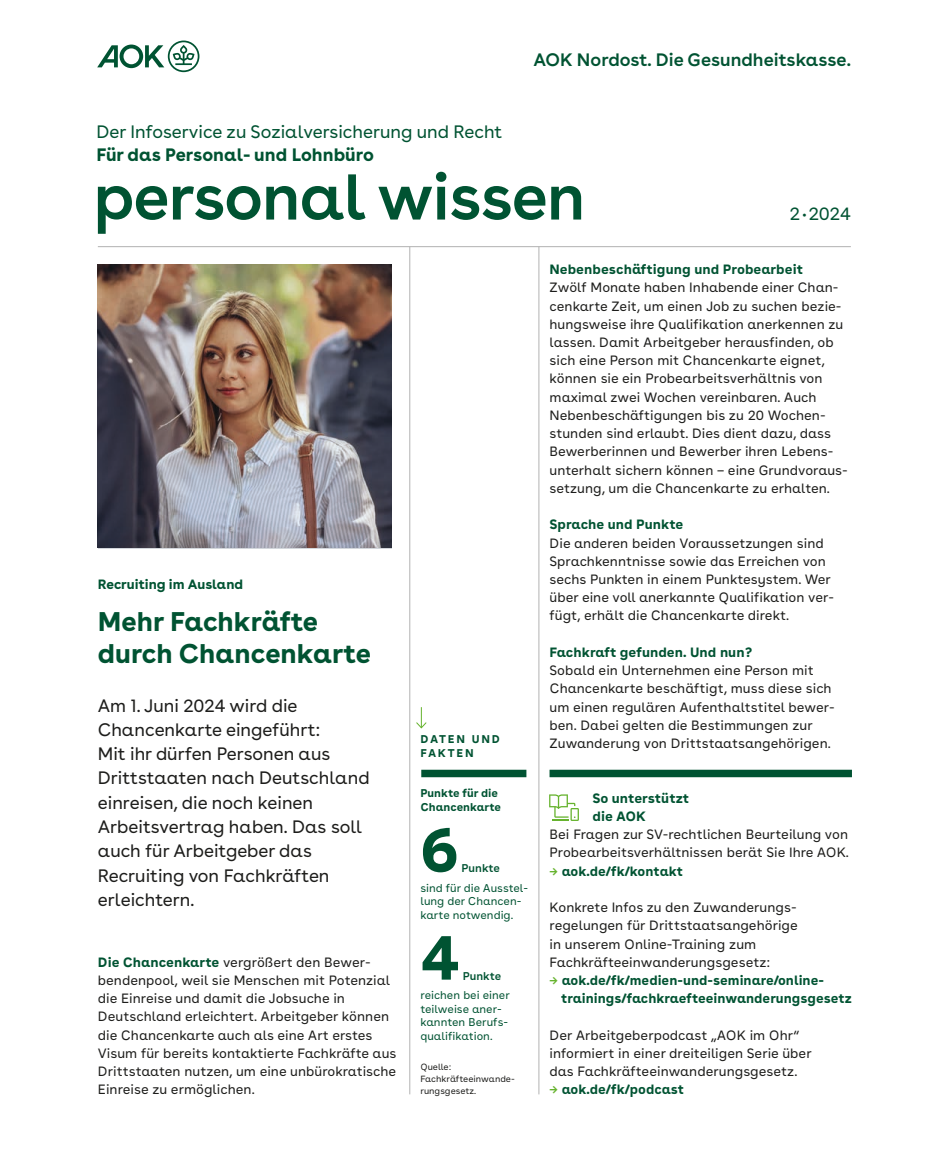
<style>
.page{position:relative;width:936px;height:1161px;background:#fff}
.page>*{position:absolute;margin:0;border:0;box-sizing:border-box;transform-origin:0 0}
.t1{font:600 64.5px "AOK Buenos Aires";letter-spacing:-.015em;color:#005332}
.t2{font:700 63px "AOK Buenos Aires Text";color:#005332}
.t3{font:700 27px/32.4px "AOK Buenos Aires";color:#005332}
.t4{font:18px/24.3px "AOK Buenos Aires";color:#1d1d1b}
.t5{font:18px "AOK Buenos Aires";color:#005332}
.t6{font:600 18px "AOK Buenos Aires";color:#005332}
.t7{font:700 18px "AOK Buenos Aires";color:#005332}
.t8{font:13.5px/18.1px "AOK Buenos Aires Text";color:#1d1d1b}
.t9{font:700 13.5px/18.1px "AOK Buenos Aires Text";color:#005332}
.t10{font:700 13.5px "AOK Buenos Aires";color:#005332}
.t11{font:11.25px/13.5px "AOK Buenos Aires Text";color:#005332}
.t12{font:700 11.25px/13.5px "AOK Buenos Aires Text";color:#005332}
.t13{font:700 11.25px/13.5px "AOK Buenos Aires Text";letter-spacing:.16em;color:#005332}
.t14{font:600 11.25px "AOK Buenos Aires Text";color:#005332}
.t15{font:9px/12px "AOK Buenos Aires Text";color:#1d1d1b}
.s1{font-weight:700;color:#005332}
.s2{color:#66b32e}
</style>
<div class="page">
<hr style="left:409px;top:247px;width:1px;height:847px;background:#b2b2b2">
<hr style="left:98px;top:246px;width:752px;height:1px;background:#b2b2b2">
<hr style="left:538px;top:247px;width:1px;height:847px;background:#b2b2b2">
<div style="left:549px;top:770px;width:302px;height:7px;background:#005332"></div>
<svg style="left:549px;top:794px;width:30px;height:27px"></svg>
<div style="left:421px;top:770px;width:105px;height:7px;background:#005332"></div>
<svg style="left:416px;top:707px;width:11px;height:22px"></svg>
<img style="left:98px;top:264px;width:293px;height:283px">
<svg style="left:97px;top:41px;width:102px;height:31px"></svg>
<h3 class="t5" style="left:96px;top:117px;width:407px">Der Infoservice zu Sozialversicherung und Recht</h3>
<h3 class="t7" style="left:96px;top:139px;width:279px">Für das Personal- und Lohnbüro</h3>
<h3 class="t6" style="left:533px;top:44px;width:319px">AOK Nordost. Die Gesundheitskasse.</h3>
<h1 class="t1" style="left:93px;top:143px;width:493px">personal wissen</h1>
<h3 class="t5" style="left:789px;top:199px;width:62px">2•2024</h3>
<p class="t10" style="left:98px;top:572px;width:147px">Recruiting im Ausland</p>
<h3 class="t3" style="left:98px;top:602px;width:274px">Mehr Fachkräfte durch Chancenkarte</h3>
<h3 class="t4" style="left:98px;top:691px;width:273px">Am 1. Juni 2024 wird die<br>Chancenkarte eingeführt:<br>Mit ihr dürfen Personen aus<br>Drittstaaten nach Deutsch land einreisen, die noch keinen<br>Arbeitsvertrag haben. Das soll auch für Arbeitgeber das<br>Recruiting von Fachkräften erleichtern.</h3>
<p class="t8" style="left:98px;top:952px;width:300px"><span class="s1">Die Chancenkarte</span> vergrößert den Bewer&shy;bendenpool, weil sie Menschen mit Potenzial die Einreise und damit die Jobsuche in Deutschland erleichtert. Arbeitgeber können die Chancenkarte auch als eine Art erstes Visum für bereits kontaktierte Fachkräfte aus Drittstaaten nutzen, um eine unbürokratische Einreise zu ermöglichen.</p>
<p class="t13" style="left:420px;top:731px;width:81px">DATEN UND<br>FAKTEN</p>
<p class="t12" style="left:420px;top:785px;width:82px">Punkte für die<br>Chancenkarte</p>
<h2 class="t2" style="left:420px;top:795px;width:40px">6</h2>
<p class="t14" style="left:461px;top:858px;width:40px">Punkte</p>
<p class="t11" style="left:420px;top:880px;width:109px">sind für die Ausstel&shy;lung der Chancen&shy;karte notwendig.</p>
<h2 class="t2" style="left:420px;top:903px;width:40px">4</h2>
<p class="t14" style="left:462px;top:966px;width:40px">Punkte</p>
<p class="t11" style="left:420px;top:987px;width:91px">reichen bei einer teilweise aner&shy;kannten Berufs&shy;qualifikation.</p>
<p class="t15" style="left:420px;top:1060px;width:96px">Quelle:<br>Fachkräfteeinwande&shy;rungsgesetz.</p>
<p class="t9" style="left:549px;top:259px;width:255px">Nebenbeschäftigung und Probearbeit</p>
<p class="t8" style="left:549px;top:277px;width:300px">Zwölf Monate haben Inhabende einer Chan&shy;cenkarte Zeit, um einen Job zu suchen bezie&shy;hungsweise ihre Qualifikation anerkennen zu lassen. Damit Arbeitgeber herausfinden, ob sich eine Person mit Chancenkarte eignet, können sie ein Probearbeitsverhältnis von maximal zwei Wochen vereinbaren. Auch Nebenbeschäftigungen bis zu 20 Wochen&shy;stunden sind erlaubt. Dies dient dazu, dass Bewerberinnen und Bewerber ihren Lebens&shy;unterhalt sichern können – eine Grundvoraus&shy;setzung, um die Chancenkarte zu erhalten.</p>
<p class="t9" style="left:549px;top:514px;width:135px">Sprache und Punkte</p>
<p class="t8" style="left:549px;top:532px;width:286px">Die anderen beiden Voraussetzungen sind Sprachkenntnisse sowie das Erreichen von sechs Punkten in einem Punktesystem. Wer über eine voll anerkannte Qualifikation ver&shy;fügt, erhält die Chancenkarte direkt.</p>
<p class="t9" style="left:549px;top:642px;width:204px">Fachkraft gefunden. Und nun?</p>
<p class="t8" style="left:549px;top:660px;width:287px">Sobald ein Unternehmen eine Person mit Chancenkarte beschäftigt, muss diese sich um einen regulären Aufenthaltstitel bewer&shy;ben. Dabei gelten die Bestimmungen zur Zuwanderung von Drittstaatsangehörigen.</p>
<p class="t9" style="left:592px;top:787px;width:98px">So unterstützt die AOK</p>
<p class="t8" style="left:549px;top:824px;width:301px">Bei Fragen zur SV-rechtlichen Beurteilung von<br>Probearbeitsverhältnissen berät Sie Ihre AOK.</p>
<p class="t9" style="left:549px;top:860px;width:135px"><span class="s2">→</span> aok.de/fk/kontakt</p>
<p class="t8" style="left:549px;top:897px;width:250px">Konkrete Infos zu den Zuwanderungs&shy;regelungen für Drittstaatsangehörige in unserem Online-Training zum Fachkräfteeinwanderungsgesetz:</p>
<p class="t9" style="left:561px;top:970px;width:292px;text-indent:-12px"><span class="s2">→</span> aok.de/fk/medien-und-seminare/online&shy;trainings/fachkraefteeinwanderungsgesetz</p>
<p class="t8" style="left:549px;top:1024px;width:264px">Der Arbeitgeberpodcast „AOK im Ohr“ informiert in einer dreiteiligen Serie über das Fachkräfteeinwanderungsgesetz.</p>
<p class="t9" style="left:549px;top:1079px;width:136px"><span class="s2">→</span> aok.de/fk/podcast</p>
</div>
